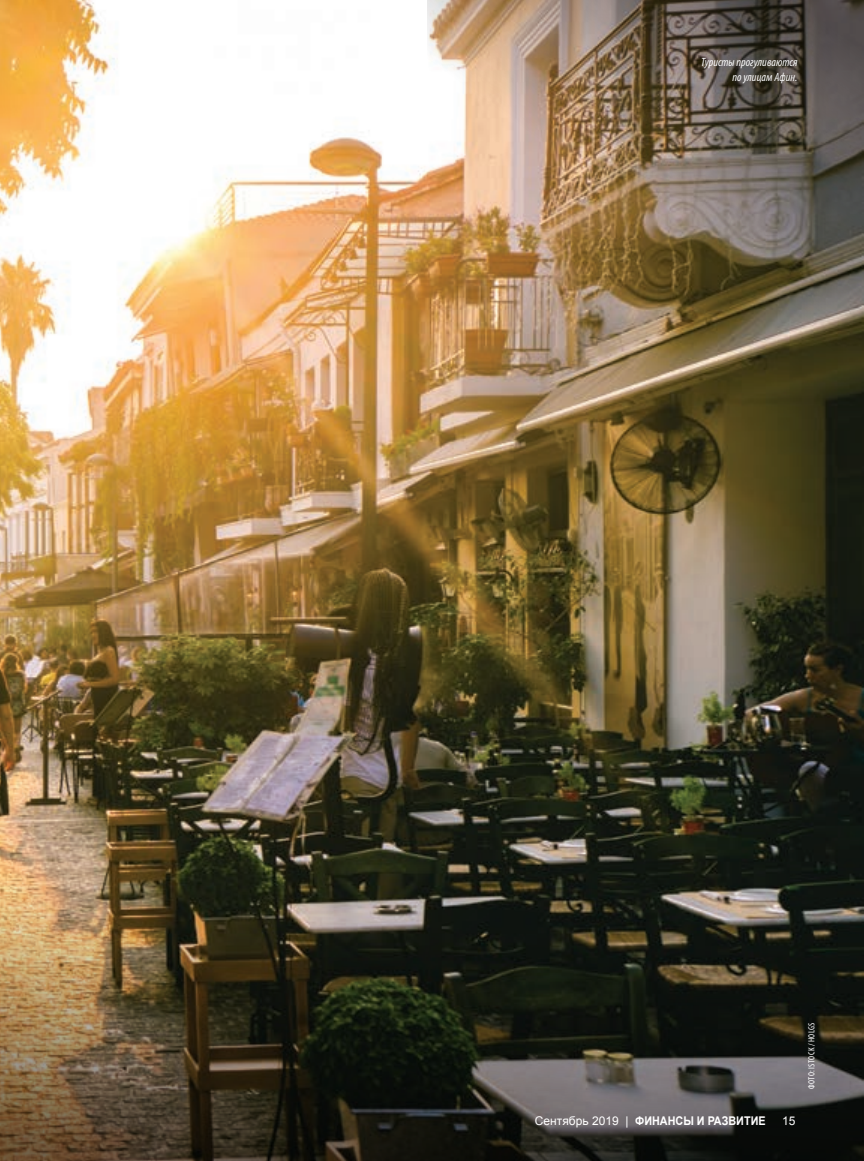
<style>
.page{position:relative;width:864px;height:1161px;background:#fff}
.page>*{position:absolute;margin:0;border:0;box-sizing:border-box;transform-origin:0 0}
.t1{font:italic condensed 12px/14.4px "Myriad Pro";color:#fff;text-align:right}
.t2{font:700 12px "Arial";color:#fff;scale:.9 1}
.t3{font:12px "Arial";color:#fff}
.t4{font:condensed 9px "Myriad Pro";letter-spacing:.04em;color:#fff}
.s1{font-weight:400}
</style>
<div class="page">
<img style="left:393px;top:0;width:471px;height:718px">
<img style="left:0;top:718px;width:864px;height:443px">
<img style="left:0;top:0;width:393px;height:927px">
<img style="left:428px;top:0;width:436px;height:351px">
<p class="t1" style="left:701px;top:55px;width:98px">Туристы прогуливаются поулицам Афин.</p>
<p class="t2" style="left:535px;top:1113px;width:258px"><span class="s1">Сентябрь 2019 |</span> ФИНАНСЫ И РАЗВИТИЕ</p>
<p class="t3" style="left:782px;top:1113px;width:15px">15</p>
<p class="t4" style="left:807px;top:1089px;width:68px;rotate:-90deg">ФОТО: ISTOCK / HOLGS</p>
</div>
